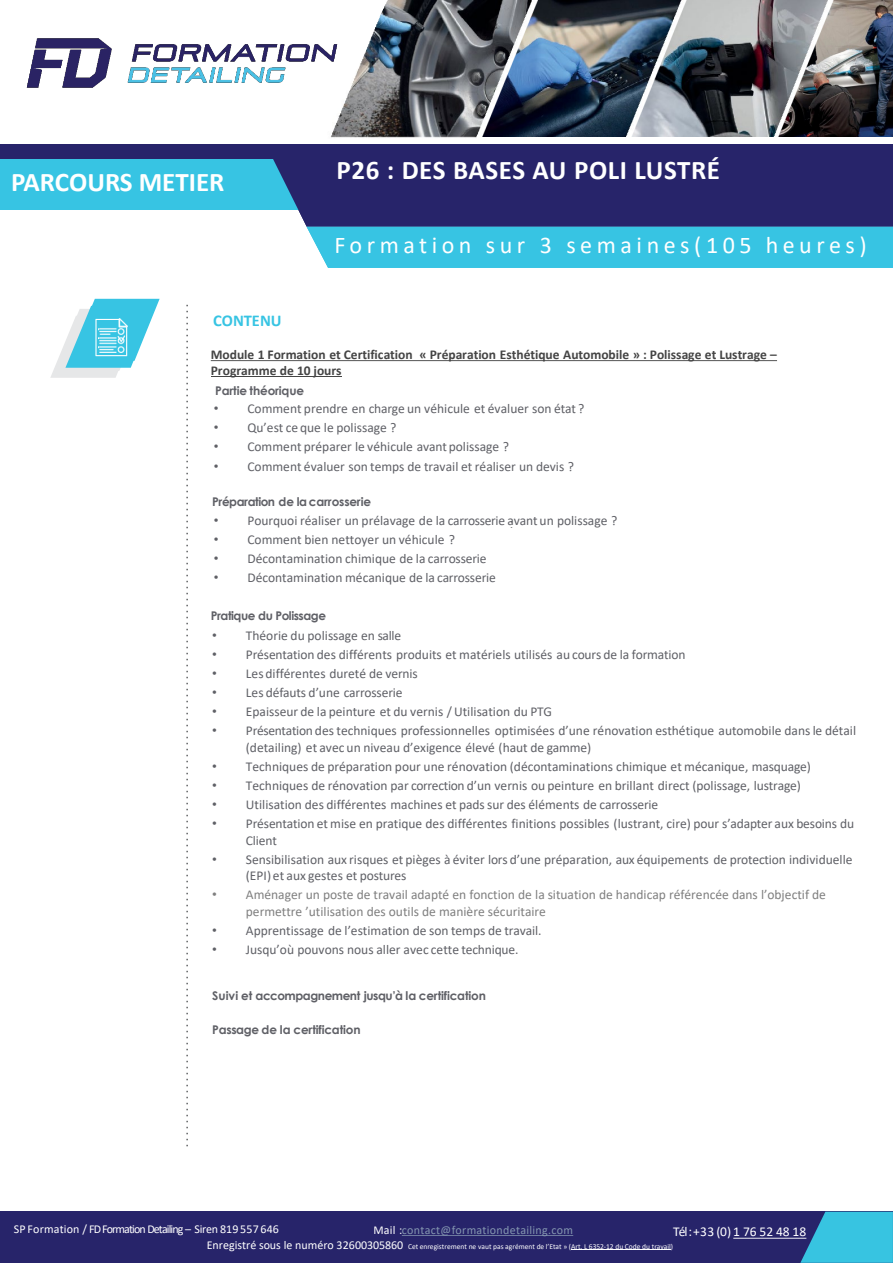
<style>
.page{position:relative;width:893px;height:1263px;background:#fff}
.page>*{position:absolute;margin:0;border:0;box-sizing:border-box;transform-origin:0 0}
.t1{font:700 27px "Calibri";letter-spacing:.01em;color:#fff}
.t2{font:24px "Calibri";letter-spacing:.19em;color:#fff}
.t3{font:700 16.5px "Calibri";letter-spacing:-.005em;color:#37c4e3}
.t4{font:13.5px/16.2px "Calibri";letter-spacing:-.005em;color:#5f6066}
.t5{font:13.5px/16.2px "Calibri";color:#7f7f7f}
.t6{font:700 13.5px/16.2px "Calibri";letter-spacing:-.005em;color:#444}
.t7{font:13.5px "Calibri";letter-spacing:.005em;color:#fff}
.t8{font:700 12px "Century Gothic";letter-spacing:-.015em;color:#5f6066}
.t9{font:12px "Calibri";letter-spacing:-.025em;color:#fff}
.t10{font:12px "Calibri";letter-spacing:.025em;color:#8496b0}
.t11{font:700 12px "Century Gothic";letter-spacing:-.035em;color:#5f6066}
.t12{font:7.5px "Calibri";color:#fff}
.s1{font-family:"Arial"}
.s2{font-size:12px}
.s3{color:#fff}
</style>
<div class="page">
<svg style="left:186px;top:305px;width:2px;height:842px"></svg>
<img style="left:833px;top:0;width:59px;height:137px">
<img style="left:686px;top:0;width:147px;height:137px">
<img style="left:537px;top:0;width:149px;height:137px">
<img style="left:363px;top:0;width:174px;height:138px">
<img style="left:26px;top:38px;width:337px;height:100px">
<div style="left:0;top:159px;width:535px;height:51px;background:#37c4e3"></div>
<div style="left:306px;top:226px;width:586px;height:42px;background:#37c4e3"></div>
<div style="left:273px;top:159px;width:619px;height:67px;background:#27246a"></div>
<div style="left:0;top:144px;width:892px;height:15px;background:#27246a"></div>
<svg style="left:50px;top:299px;width:110px;height:79px"></svg>
<img style="left:99px;top:319px;width:28px;height:33px">
<svg style="left:211px;top:360px;width:566px;height:1px"></svg>
<hr style="left:211px;top:376px;width:130px;height:1px;background:#444">
<div style="left:0;top:1212px;width:892px;height:51px;background:#27246a"></div>
<hr style="left:571px;top:1250px;width:99px;height:1px;background:#fff">
<svg style="left:402px;top:1235px;width:171px;height:1px"></svg>
<svg style="left:733px;top:1212px;width:159px;height:51px"></svg>
<p class="t1" style="left:11px;top:163px;width:215px">PARCOURS METIER</p>
<h1 class="t1" style="left:336px;top:151px;width:385px">P26 : DES BASES AU POLI LUSTRÉ</h1>
<p class="t2" style="left:334px;top:228px;width:534px">Formation sur 3 semaines(105 heures)</p>
<p class="t3" style="left:213px;top:308px;width:70px">CONTENU</p>
<p class="t6" style="left:211px;top:346px;width:567px">Module 1 Formation et Certification « Préparation Esthétique Automobile » : Polissage et Lustrage –<br>Programme de 10 jours</p>
<p class="t8" style="left:215px;top:381px;width:90px">Partie théorique</p>
<p class="t4" style="left:214px;top:400px;width:372px"><span class="s1">•</span> Comment prendre en charge un véhicule et évaluer son état ?</p>
<p class="t4" style="left:214px;top:419px;width:184px"><span class="s1">•</span> Qu’est ce que le polissage ?</p>
<p class="t4" style="left:214px;top:438px;width:297px"><span class="s1">•</span> Comment préparer le véhicule avant polissage ?</p>
<p class="t4" style="left:214px;top:458px;width:362px"><span class="s1">•</span> Comment évaluer son temps de travail et réaliser un devis ?</p>
<p class="t8" style="left:212px;top:493px;width:160px">Préparation de la carrosserie</p>
<p class="t4" style="left:214px;top:512px;width:405px"><span class="s1">•</span> Pourquoi réaliser un prélavage de la carrosserie avant un polissage ?</p>
<p class="t4" style="left:214px;top:531px;width:242px"><span class="s1">•</span> Comment bien nettoyer un véhicule ?</p>
<p class="t4" style="left:214px;top:550px;width:274px"><span class="s1">•</span> Décontamination chimique de la carrosserie</p>
<p class="t4" style="left:214px;top:569px;width:283px"><span class="s1">•</span> Décontamination mécanique de la carrosserie</p>
<p class="t11" style="left:211px;top:606px;width:117px">Pratique du Polissage</p>
<p class="t4" style="left:212px;top:627px;width:190px"><span class="s1">•</span> Théorie du polissage en salle</p>
<p class="t4" style="left:212px;top:646px;width:474px"><span class="s1">•</span> Présentation des différents produits et matériels utilisés au cours de la formation</p>
<p class="t4" style="left:212px;top:665px;width:207px"><span class="s1">•</span> Les différentes dureté de vernis</p>
<p class="t4" style="left:212px;top:684px;width:192px"><span class="s1">•</span> Les défauts d’une carrosserie</p>
<p class="t4" style="left:212px;top:703px;width:341px"><span class="s1">•</span> Epaisseur de la peinture et du vernis / Utilisation du PTG</p>
<p class="t4" style="left:246px;top:723px;width:611px;text-indent:-34px"><span class="s1">•</span> Présentation des techniques professionnelles optimisées d’une rénovation esthétique automobile dans le détail (detailing) et avec un niveau d’exigence élevé (haut de gamme)</p>
<p class="t4" style="left:212px;top:758px;width:600px"><span class="s1">•</span> Techniques de préparation pour une rénovation (décontaminations chimique et mécanique, masquage)</p>
<p class="t4" style="left:212px;top:777px;width:590px"><span class="s1">•</span> Techniques de rénovation par correction d’un vernis ou peinture en brillant direct (polissage, lustrage)</p>
<p class="t4" style="left:212px;top:796px;width:447px"><span class="s1">•</span> Utilisation des différentes machines et pads sur des éléments de carrosserie</p>
<p class="t4" style="left:246px;top:816px;width:609px;text-indent:-34px"><span class="s1">•</span> Présentation et mise en pratique des différentes finitions possibles (lustrant, cire) pour s’adapter aux besoins du<br>Client</p>
<p class="t4" style="left:246px;top:851px;width:608px;text-indent:-34px"><span class="s1">•</span> Sensibilisation aux risques et pièges à éviter lors d’une préparation, aux équipements de protection individuelle (EPI) et aux gestes et postures</p>
<p class="t5" style="left:246px;top:886px;width:581px;text-indent:-34px"><span class="s1">•</span> Aménager un poste de travail adapté en fonction de la situation de handicap référencée dans l’objectif de permettre ’utilisation des outils de manière sécuritaire</p>
<p class="t4" style="left:212px;top:922px;width:331px"><span class="s1">•</span> Apprentissage de l’estimation de son temps de travail.</p>
<p class="t4" style="left:212px;top:941px;width:308px"><span class="s1">•</span> Jusqu’où pouvons nous aller avec cette technique.</p>
<p class="t8" style="left:212px;top:986px;width:275px">Suivi et accompagnement jusqu’à la certification</p>
<p class="t8" style="left:212px;top:1021px;width:150px">Passage de la certification</p>
<p class="t9" style="left:14px;top:1220px;width:266px">SP Formation / FD Formation Detailing – Siren 819557 646</p>
<p class="t12" style="left:207px;top:1241px;width:468px"><span class="s2">Enregistré sous le numéro 32600305860</span> Cet enregistrement ne vaut pas agrément de l’Etat » (Art. L 6352-12 du Code du travail)</p>
<p class="t10" style="left:373px;top:1221px;width:201px"><span class="s3">Mail :</span>contact@formationdetailing.com</p>
<p class="t7" style="left:673px;top:1222px;width:135px">Tél:+33 (0) 1 76 52 48 18</p>
</div>
